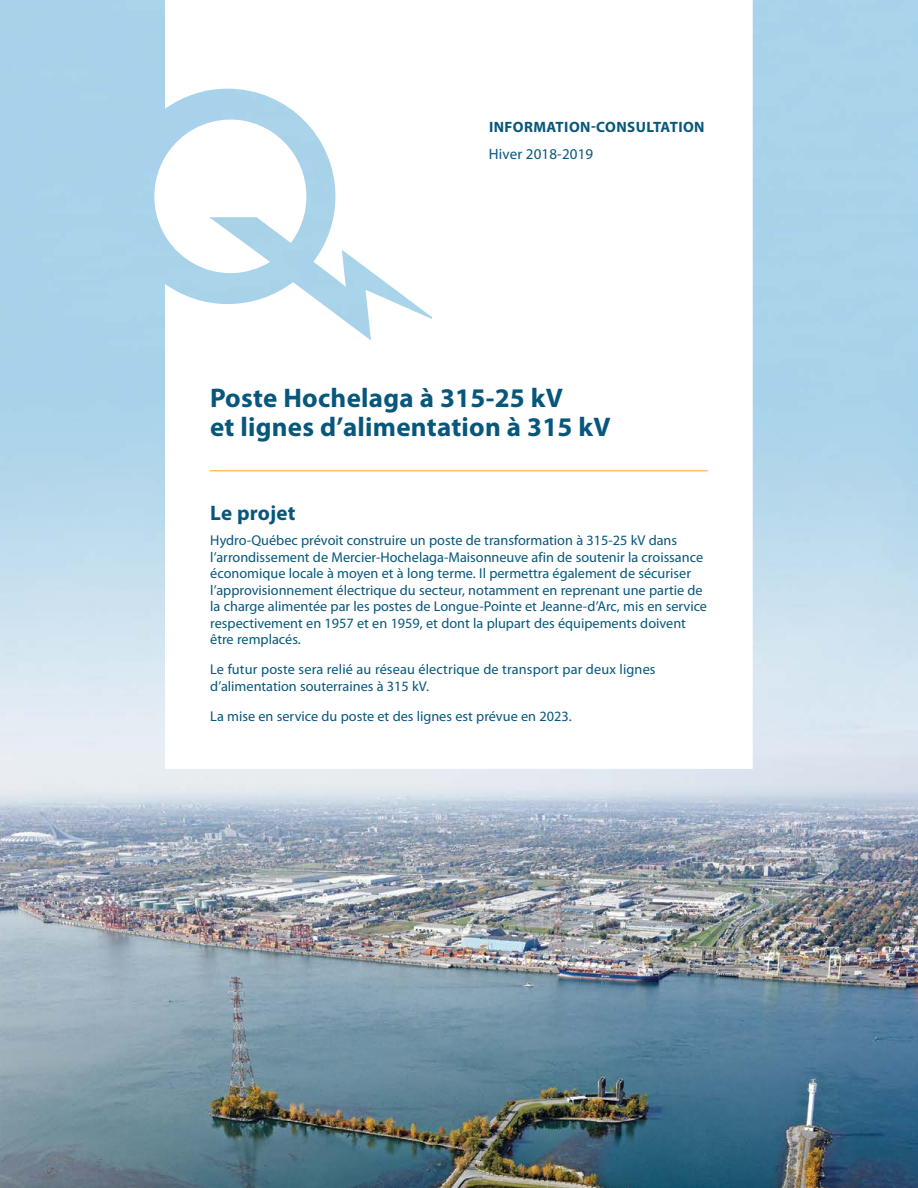
<style>
.page{position:relative;width:918px;height:1188px;background:#fff}
.page>*{position:absolute;margin:0;border:0;box-sizing:border-box;transform-origin:0 0}
.Titre_1__H1{font:700 27px/28.5px "Myriad Pro";letter-spacing:.01em;color:#07577c}
.Titre_2__H2{font:700 21px "Myriad Pro";letter-spacing:.01em;color:#07577c}
.Titre_1__H1__info_ti{font:700 15px/27px "Myriad Pro";letter-spacing:.03em;color:#07577c}
.Texte__P__page-1{font:14.25px/16.5px "Myriad Pro";color:#07577c}
.s1{font-weight:400}
</style>
<div class="page">
<img style="left:0;top:0;width:918px;height:1188px">
<svg style="left:165px;top:0;width:588px;height:769px"></svg>
<svg style="left:154px;top:120px;width:152px;height:153px"></svg>
<hr style="left:210px;top:470px;width:498px;height:1px;background:#faa41a">
<h1 class="Titre_1__H1__info_ti" style="left:489px;top:113px;width:217px">INFORMATION-CONSULTATION<br><span class="s1">Hiver 2018-2019</span></h1>
<p class="Titre_1__H1" style="left:210px;top:384px;width:402px">Poste Hochelaga à 315-25 kV<br>et lignes d’alimentation à 315 kV</p>
<h2 class="Titre_2__H2" style="left:210px;top:501px;width:87px">Le projet</h2>
<p class="Texte__P__page-1" style="left:210px;top:533px;width:498px">Hydro-Québec prévoit construire un poste de transformation à 315-25 kV dans l’arrondissement de Mercier-Hochelaga-Maisonneuve afin de soutenir la croissance économique locale à moyen et à long terme. Il permettra également de sécuriser l’approvisionnement électrique du secteur, notamment en reprenant une partie de la charge alimentée par les postes de Longue-Pointe et Jeanne-d’Arc, mis en service respectivement en 1957 et en 1959, et dont la plupart des équipements doivent être remplacés.</p>
<p class="Texte__P__page-1" style="left:210px;top:662px;width:447px">Le futur poste sera relié au réseau électrique de transport par deux lignes d’alimentation souterraines à 315 kV.</p>
<p class="Texte__P__page-1" style="left:210px;top:708px;width:363px">La mise en service du poste et des lignes est prévue en 2023.</p>
</div>
